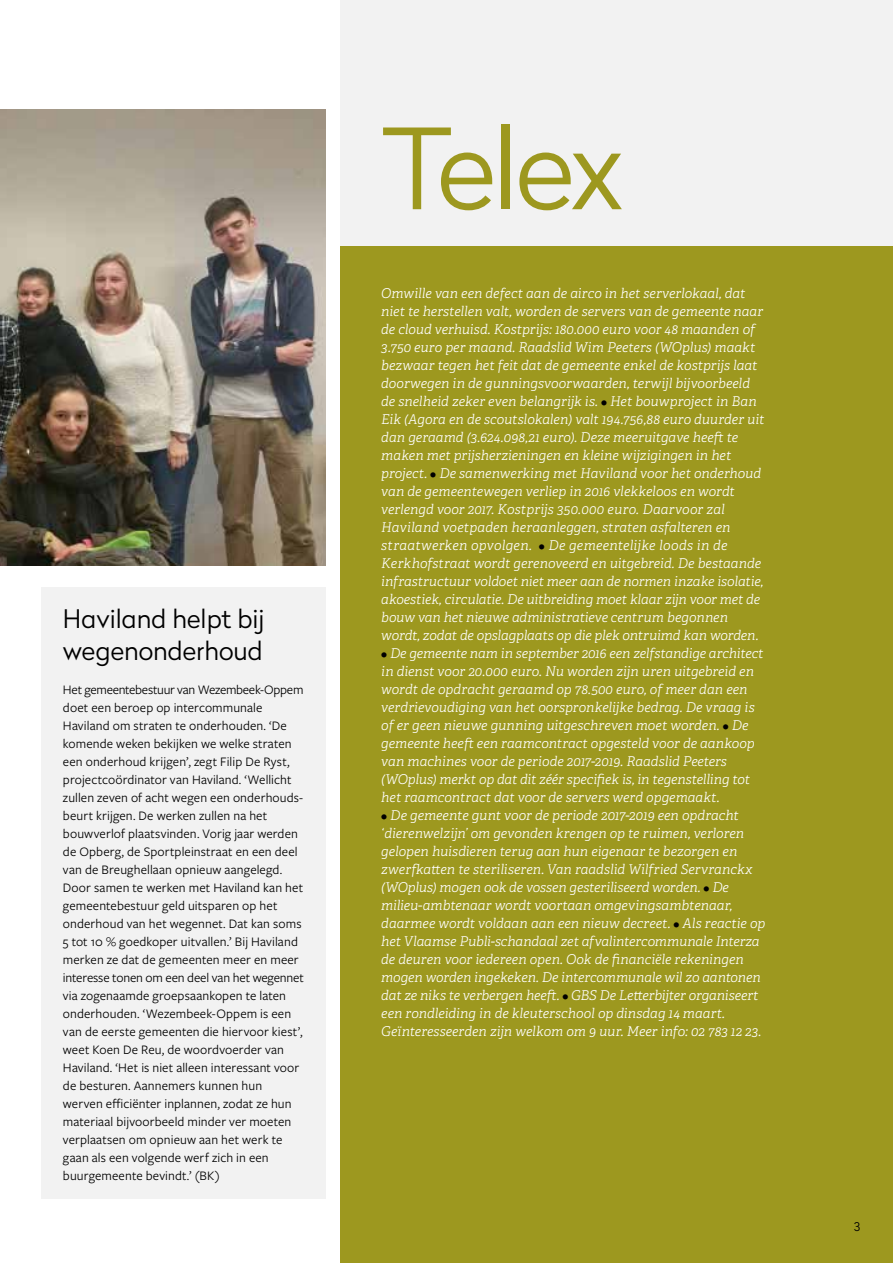
<style>
.page{position:relative;width:893px;height:1263px;background:#fff}
.page>*{position:absolute;margin:0;border:0;box-sizing:border-box;transform-origin:0 0}
.t1{font:300 111.15px "Radikal";letter-spacing:-.035em;color:#9d981f}
.t2{font:300 25.5px/31.5px "Radikal";color:#000}
.t3{font:italic 300 13.5px/18px "Adelle";color:#fff}
.t4{font:13.5px/18px "Freight Sans Pro";letter-spacing:.01em;color:#000}
.t5{font:300 12px "Radikal";color:#000}
.s1{font-family:"Freight Sans Pro";font-weight:700;font-style:normal;color:#000}
</style>
<div class="page">
<img style="left:0;top:110px;width:326px;height:456px">
<div style="left:340px;top:0;width:553px;height:247px;background:#f2f2f2"></div>
<div style="left:340px;top:247px;width:553px;height:1016px;background:#9d981f"></div>
<div style="left:42px;top:588px;width:284px;height:611px;background:#f2f2f2"></div>
<h2 class="t2" style="left:63px;top:602px;width:203px">Haviland helpt bij wegenonderhoud</h2>
<p class="t4" style="left:63px;top:680px;width:242px">Het gemeentebestuur van Wezembeek-Oppem doet een beroep op intercommunale Haviland om straten te onderhouden. ‘De komende weken bekijken we welke straten een onderhoud krijgen’, zegt Filip De Ryst, projectcoördinator van Haviland. ‘Wellicht zullen zeven of acht wegen een onderhouds&shy;beurt krijgen. De werken zullen na het bouwverlof plaatsvinden. Vorig jaar werden de Opberg, de Sportpleinstraat en een deel van de Breughellaan opnieuw aangelegd.<br>Door samen te werken met Haviland kan het gemeentebestuur geld uitsparen op het onderhoud van het wegennet. Dat kan soms 5 tot 10 % goedkoper uitvallen.’ Bij Haviland merken ze dat de gemeenten meer en meer interesse tonen om een deel van het wegennet via zogenaamde groepsaankopen te laten onderhouden. ‘Wezembeek-Oppem is een van de eerste gemeenten die hiervoor kiest’, weet Koen De Reu, de woordvoerder van Haviland. ‘Het is niet alleen interessant voor de besturen. Aannemers kunnen hun werven efficiënter inplannen, zodat ze hun materiaal bijvoorbeeld minder ver moeten verplaatsen om opnieuw aan het werk te gaan als een volgende werf zich in een buurgemeente bevindt.’ (BK)</p>
<h1 class="t1" style="left:381px;top:91px;width:244px">Telex</h1>
<p class="t3" style="left:381px;top:284px;width:384px">Omwille van een defect aan de airco in het serverlokaal, dat niet te herstellen valt, worden de servers van de gemeente naar de cloud verhuisd. Kostprijs: 180.000 euro voor 48 maanden of 3.750 euro per maand. Raadslid Wim Peeters (WOplus) maakt bezwaar tegen het feit dat de gemeente enkel de kostprijs laat doorwegen in de gunningsvoorwaarden, terwijl bijvoorbeeld de snelheid zeker even belangrijk is. <span class="s1">•</span> Het bouwproject in Ban Eik (Agora en de scoutslokalen) valt 194.756,88 euro duurder uit dan geraamd (3.624.098,21 euro). Deze meeruitgave heeft te maken met prijsherzieningen en kleine wijzigingen in het project. <span class="s1">•</span> De samenwerking met Haviland voor het onderhoud van de gemeentewegen verliep in 2016 vlekkeloos en wordt verlengd voor 2017. Kostprijs 350.000 euro. Daarvoor zal Haviland voetpaden heraanleggen, straten asfalteren en straatwerken opvolgen. <span class="s1">•</span> De gemeentelijke loods in de Kerkhofstraat wordt gerenoveerd en uitgebreid. De bestaande infrastructuur voldoet niet meer aan de normen inzake isolatie, akoestiek, circulatie. De uitbreiding moet klaar zijn voor met de bouw van het nieuwe administratieve centrum begonnen wordt, zodat de opslagplaats op die plek ontruimd kan worden.</p>
<p class="t3" style="left:381px;top:644px;width:384px"><span class="s1">•</span> De gemeente nam in september 2016 een zelfstandige architect in dienst voor 20.000 euro. Nu worden zijn uren uitgebreid en wordt de opdracht geraamd op 78.500 euro, of meer dan een verdrievoudiging van het oorspronkelijke bedrag. De vraag is of er geen nieuwe gunning uitgeschreven moet worden. <span class="s1">•</span> De gemeente heeft een raamcontract opgesteld voor de aankoop van machines voor de periode 2017-2019. Raadslid Peeters (WOplus) merkt op dat dit zéér specifiek is, in tegenstelling tot het raamcontract dat voor de servers werd opgemaakt.</p>
<p class="t3" style="left:381px;top:806px;width:385px"><span class="s1">•</span> De gemeente gunt voor de periode 2017-2019 een opdracht ‘dierenwelzijn’ om gevonden krengen op te ruimen, verloren gelopen huisdieren terug aan hun eigenaar te bezorgen en zwerfkatten te steriliseren. Van raadslid Wilfried Servranckx (WOplus) mogen ook de vossen gesteriliseerd worden. <span class="s1">•</span> De milieu-ambtenaar wordt voortaan omgevingsambtenaar, daarmee wordt voldaan aan een nieuw decreet. <span class="s1">•</span> Als reactie op het Vlaamse Publi-schandaal zet afvalintercommunale Interza de deuren voor iedereen open. Ook de financiële rekeningen mogen worden ingekeken. De intercommunale wil zo aantonen dat ze niks te verbergen heeft. <span class="s1">•</span> GBS De Letterbijter organiseert een rondleiding in de kleuterschool op dinsdag 14 maart.<br>Geïnteresseerden zijn welkom om 9 uur. Meer info: 02 783 12 23.</p>
<p class="t5" style="left:854px;top:1218px;width:8px">3</p>
</div>
